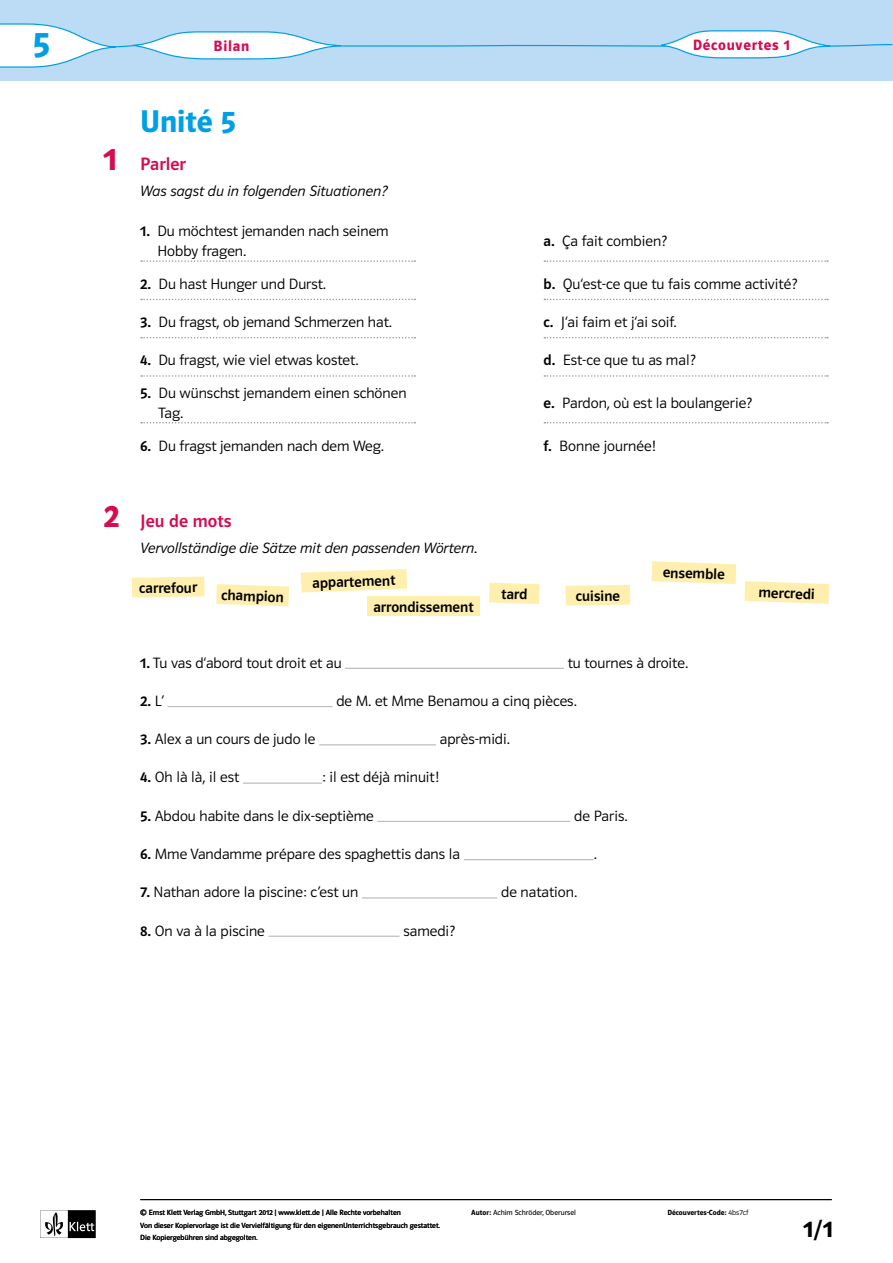
<style>
.page{position:relative;width:893px;height:1263px;background:#fff}
.page>*{position:absolute;margin:0;border:0;box-sizing:border-box;transform-origin:0 0}
.cda6_Kapitelnummer{font:36px "Polo ST11 K Hfett";color:#009fe3}
.SB6_Kapitelnummer{font:36px "Polo ST11 K Hfett";color:#009fe3}
.t1{font:33px "Polo ST11 K Hfett";color:#d60b52}
.t2{font:31.5px "Polo ST11 K Hfett";color:#009fe3}
.t3{font:24px "Polo ST11 K Hfett";color:#000}
.cda6_text{font:18px "Polo ST11 K Krftg";letter-spacing:.005em;color:#d60b52}
.cda6_Titel_Aufgabe{font:18px "Polo ST11 K Krftg";letter-spacing:.005em;color:#d60b52}
.cda6_text-2{font:15px/19.5px "Polo ST11 K Leicht";color:#000}
.cda6_Arbeitsanweisun{font:15px "Polo ST11 K Leicht";color:#000}
.cda6_text-3{font:15px "Polo ST11 K Leicht Kursiv";color:#000}
.cda6_text-4{font:15px "Polo ST11 K Krftg";color:#000}
.SB6_Kolumnentitel{font:15px "Polo ST11 K Hfett";letter-spacing:.05em;color:#d60b52}
.cda6_Arbeitsanweisun-2{font:15px "Polo ST11 K Krftg";color:#000}
.PDF{font:7.5px/12.8px "Polo ST11 K Buch";color:#000}
.PDF-2{font:7.5px "Polo ST11 K Hfett";color:#000}
.s1{font-family:"Polo ST11 K Krftg"}
.s2{font-family:"Polo ST11 K Leicht"}
.s3{font-family:"Polo ST11 K Hfett"}
</style>
<div class="page">
<svg style="left:40px;top:1210px;width:56px;height:28px"></svg>
<hr style="left:140px;top:1199px;width:692px;height:1px;background:#000">
<svg style="left:141px;top:260px;width:274px;height:2px"></svg>
<svg style="left:141px;top:299px;width:274px;height:1px"></svg>
<svg style="left:141px;top:337px;width:274px;height:1px"></svg>
<svg style="left:141px;top:375px;width:274px;height:2px"></svg>
<svg style="left:141px;top:422px;width:274px;height:1px"></svg>
<svg style="left:544px;top:260px;width:284px;height:2px"></svg>
<svg style="left:544px;top:299px;width:284px;height:1px"></svg>
<svg style="left:544px;top:337px;width:284px;height:1px"></svg>
<svg style="left:544px;top:375px;width:284px;height:2px"></svg>
<svg style="left:544px;top:422px;width:284px;height:1px"></svg>
<hr style="left:345px;top:668px;width:219px;height:1px;background:#bcbcbc">
<hr style="left:167px;top:706px;width:166px;height:1px;background:#bcbcbc">
<hr style="left:319px;top:744px;width:117px;height:1px;background:#bcbcbc">
<hr style="left:243px;top:782px;width:79px;height:2px;background:#bcbcbc">
<hr style="left:377px;top:821px;width:193px;height:1px;background:#bcbcbc">
<hr style="left:464px;top:859px;width:130px;height:1px;background:#bcbcbc">
<hr style="left:362px;top:897px;width:135px;height:1px;background:#bcbcbc">
<hr style="left:268px;top:936px;width:131px;height:1px;background:#bcbcbc">
<svg style="left:132px;top:576px;width:73px;height:22px"></svg>
<svg style="left:216px;top:584px;width:73px;height:22px"></svg>
<svg style="left:301px;top:569px;width:106px;height:23px"></svg>
<div style="left:367px;top:596px;width:113px;height:20px;background:#ffefaf"></div>
<svg style="left:489px;top:583px;width:51px;height:21px"></svg>
<svg style="left:566px;top:585px;width:64px;height:21px"></svg>
<svg style="left:651px;top:561px;width:85px;height:23px"></svg>
<svg style="left:744px;top:581px;width:85px;height:23px"></svg>
<div style="left:0;top:0;width:893px;height:81px;background:#bcdbf4"></div>
<svg style="left:0;top:23px;width:893px;height:45px"></svg>
<p class="SB6_Kapitelnummer" style="left:33px;top:24px;width:19px">5</p>
<p class="SB6_Kolumnentitel" style="left:214px;top:37px;width:37px">Bilan</p>
<p class="SB6_Kolumnentitel" style="left:693px;top:37px;width:99px">Découvertes 1</p>
<p class="cda6_Kapitelnummer" style="left:34px;top:26px;width:17px">1</p>
<p class="t1" style="left:103px;top:140px;width:15px">1</p>
<p class="t1" style="left:103px;top:497px;width:18px">2</p>
<p class="t2" style="left:140px;top:103px;width:97px">Unité 5</p>
<p class="cda6_Titel_Aufgabe" style="left:140px;top:154px;width:47px">Parler</p>
<p class="cda6_text-3" style="left:140px;top:182px;width:249px">Was sagst du in folgenden Situationen?</p>
<p class="cda6_text-2" style="left:158px;top:222px;width:233px;text-indent:-17px"><span class="s1">1.</span> Du möchtest jemanden nach seinem<br>Hobby fragen.</p>
<p class="cda6_text-2" style="left:544px;top:232px;width:125px"><span class="s1">a.</span> Ça fait combien?</p>
<p class="cda6_text-2" style="left:140px;top:274px;width:187px"><span class="s1">2.</span> Du hast Hunger und Durst.</p>
<p class="cda6_text-2" style="left:544px;top:274px;width:255px"><span class="s1">b.</span> Qu‘est-ce que tu fais comme activité?</p>
<p class="cda6_text-2" style="left:140px;top:312px;width:253px"><span class="s1">3.</span> Du fragst, ob jemand Schmerzen hat.</p>
<p class="cda6_text-2" style="left:544px;top:312px;width:134px"><span class="s1">c.</span> J‘ai faim et j‘ai soif.</p>
<p class="cda6_text-2" style="left:140px;top:351px;width:220px"><span class="s1">4.</span> Du fragst, wie viel etwas kostet.</p>
<p class="cda6_text-2" style="left:544px;top:351px;width:153px"><span class="s1">d.</span> Est-ce que tu as mal?</p>
<p class="cda6_text-2" style="left:159px;top:383px;width:249px;text-indent:-18px"><span class="s1">5.</span> Du wünschst jemandem einen schönen<br>Tag.</p>
<p class="cda6_text-2" style="left:544px;top:393px;width:210px"><span class="s1">e.</span> Pardon, où est la boulangerie?</p>
<p class="cda6_text-2" style="left:140px;top:436px;width:245px"><span class="s1">6.</span> Du fragst jemanden nach dem Weg.</p>
<p class="cda6_text-2" style="left:544px;top:436px;width:114px"><span class="s1">f.</span> Bonne journée!</p>
<p class="cda6_text" style="left:140px;top:511px;width:93px">Jeu de mots</p>
<p class="cda6_text-3" style="left:140px;top:540px;width:338px">Vervollständige die Sätze mit den passenden Wörtern.</p>
<p class="cda6_text-4" style="left:139px;top:580px;width:60px;rotate:-1deg">carrefour</p>
<p class="cda6_text-4" style="left:222px;top:587px;width:64px;rotate:2deg">champion</p>
<p class="cda6_text-4" style="left:312px;top:575px;width:85px;rotate:-2deg">appartement</p>
<p class="cda6_text-4" style="left:373px;top:598px;width:102px">arrondissement</p>
<p class="cda6_text-4" style="left:501px;top:585px;width:28px;rotate:2deg">tard</p>
<p class="cda6_text-4" style="left:576px;top:588px;width:46px;rotate:-1deg">cuisine</p>
<p class="cda6_text-4" style="left:663px;top:564px;width:63px;rotate:2deg">ensemble</p>
<p class="cda6_Arbeitsanweisun" style="left:140px;top:654px;width:203px"><span class="s1">1.</span> Tu vas d‘abord tout droit et au</p>
<p class="cda6_Arbeitsanweisun" style="left:568px;top:654px;width:122px">tu tournes à droite.</p>
<p class="cda6_Arbeitsanweisun-2" style="left:140px;top:693px;width:25px">2. <span class="s2">L’</span></p>
<p class="cda6_Arbeitsanweisun" style="left:336px;top:693px;width:242px">de M. et Mme Benamou a cinq pièces.</p>
<p class="cda6_Arbeitsanweisun" style="left:140px;top:731px;width:177px"><span class="s1">3.</span> Alex a un cours de judo le</p>
<p class="cda6_Arbeitsanweisun" style="left:440px;top:731px;width:72px">après-midi.</p>
<p class="cda6_Arbeitsanweisun" style="left:140px;top:769px;width:100px"><span class="s1">4.</span> Oh là là, il est</p>
<p class="cda6_Arbeitsanweisun" style="left:322px;top:769px;width:118px">: il est déjà minuit!</p>
<p class="cda6_Arbeitsanweisun" style="left:140px;top:807px;width:235px"><span class="s1">5.</span> Abdou habite dans le dix-septième</p>
<p class="cda6_Arbeitsanweisun" style="left:574px;top:807px;width:55px">de Paris.</p>
<p class="cda6_Arbeitsanweisun" style="left:140px;top:846px;width:321px"><span class="s1">6.</span> Mme Vandamme prépare des spaghettis dans la</p>
<p class="cda6_Arbeitsanweisun" style="left:594px;top:846px;width:5px">.</p>
<p class="cda6_Arbeitsanweisun" style="left:140px;top:884px;width:220px"><span class="s1">7.</span> Nathan adore la piscine: c’est un</p>
<p class="cda6_Arbeitsanweisun" style="left:501px;top:884px;width:77px">de natation.</p>
<p class="cda6_Arbeitsanweisun" style="left:140px;top:922px;width:126px"><span class="s1">8.</span> On va à la piscine</p>
<p class="cda6_Arbeitsanweisun" style="left:403px;top:922px;width:53px">samedi?</p>
<p class="cda6_text-4" style="left:759px;top:584px;width:58px;rotate:2deg">mercredi</p>
<p class="PDF" style="left:140px;top:1206px;width:262px">© Ernst Klett Verlag GmbH, Stuttgart 2012 | www.klett.de | Alle Rechte vorbehalten</p>
<p class="PDF" style="left:140px;top:1219px;width:301px">Von dieser Kopiervorlage ist die Vervielfältigung für den eigenenUnterrichtsgebrauch gestattet.<br>Die Kopiergebühren sind abgegolten.</p>
<p class="PDF" style="left:471px;top:1206px;width:106px"><span class="s3">Autor:</span> Achim Schröder, Oberursel</p>
<p class="PDF-2" style="left:667px;top:1208px;width:83px">Découvertes-Code: <span class="s2">4bs7cf</span></p>
<p class="t3" style="left:803px;top:1216px;width:31px">1/1</p>
</div>
